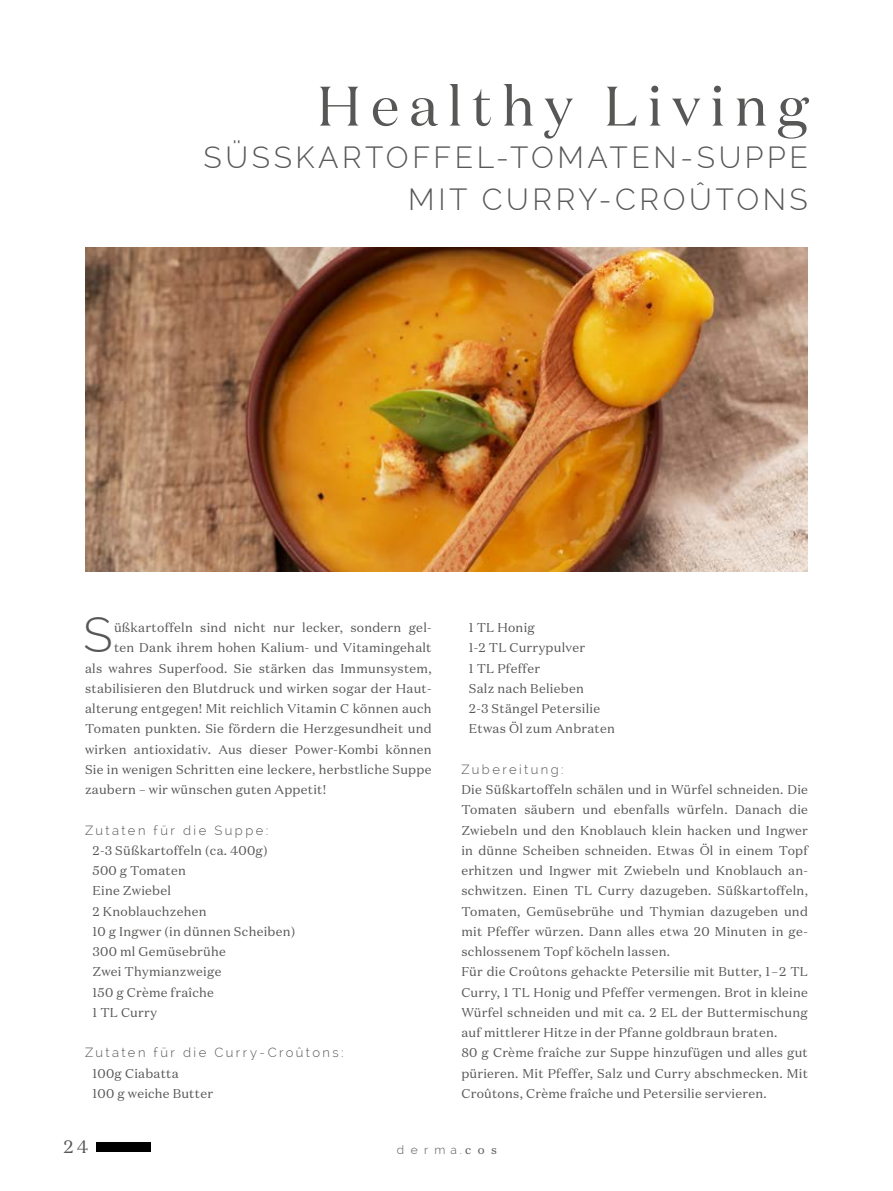
<style>
.page{position:relative;width:893px;height:1191px;background:#fff}
.page>*{position:absolute;margin:0;border:0;box-sizing:border-box;transform-origin:0 0}
.t1{font:55.5px "Domaine Display";letter-spacing:.18em;color:#575756}
.t2{font:300 48.6px "Raleway";color:#575756}
.t3{font:300 30px/42px "Raleway";letter-spacing:.12em;color:#575756;text-align:right}
.t4{font:18px "Domaine Text";color:#575756}
.t5{font:300 13.05px "Raleway";letter-spacing:.19em;color:#575756}
.t6{font:12.75px/20.2px "Domaine Text";letter-spacing:.02em;color:#575756}
.t7{font:300 12px "Raleway";letter-spacing:.53em;color:#575756}
.s1{font-family:"Domaine Text";font-weight:400}
</style>
<div class="page">
<div style="left:97px;top:1142px;width:54px;height:9px;background:#000"></div>
<img style="left:85px;top:247px;width:723px;height:324px">
<h1 class="t1" style="left:317px;top:72px;width:492px">Healthy Living</h1>
<h3 class="t3" style="left:203px;top:136px;width:606px">SÜSSKARTOFFEL-TOMATEN-SUPPE<br>MIT CURRY-CROÛTONS</h3>
<h2 class="t2" style="left:83px;top:607px;width:31px">S</h2>
<p class="t6" style="left:114px;top:617px;width:319px">üßkartoffeln sind nicht nur lecker, sondern gel-</p>
<p class="t6" style="left:114px;top:637px;width:319px">ten Dank ihrem hohen Kalium- und Vitamingehalt</p>
<p class="t6" style="left:85px;top:658px;width:348px">als wahres Superfood. Sie stärken das Immunsystem,</p>
<p class="t6" style="left:85px;top:678px;width:348px">stabilisieren den Blutdruck und wirken sogar der Haut-</p>
<p class="t6" style="left:85px;top:698px;width:348px">alterung entgegen! Mit reichlich Vitamin C können auch</p>
<p class="t6" style="left:85px;top:718px;width:348px">Tomaten punkten. Sie fördern die Herzgesundheit und</p>
<p class="t6" style="left:85px;top:738px;width:348px">wirken antioxidativ. Aus dieser Power-Kombi können</p>
<p class="t6" style="left:85px;top:759px;width:348px">Sie in wenigen Schritten eine leckere, herbstliche Suppe</p>
<p class="t6" style="left:85px;top:779px;width:243px">zaubern – wir wünschen guten Appetit!</p>
<p class="t5" style="left:85px;top:822px;width:185px">Zutaten für die Suppe:</p>
<p class="t6" style="left:93px;top:840px;width:204px">2-3 Süßkartoffeln (ca. 400g)<br>500 g Tomaten<br>Eine Zwiebel<br>2 Knoblauchzehen<br>10 g Ingwer (in dünnen Scheiben)<br>300 ml Gemüsebrühe<br>Zwei Thymianzweige<br>150 g Crème fraîche<br>1 TL Curry</p>
<p class="t5" style="left:85px;top:1045px;width:260px">Zutaten für die Curry-Croûtons:</p>
<p class="t6" style="left:93px;top:1063px;width:122px">100g Ciabatta<br>100 g weiche Butter</p>
<p class="t6" style="left:469px;top:617px;width:148px">1 TL Honig<br>1-2 TL Currypulver<br>1 TL Pfeffer<br>Salz nach Belieben<br>2-3 Stängel Petersilie<br>Etwas Öl zum Anbraten</p>
<p class="t5" style="left:461px;top:761px;width:104px">Zubereitung:</p>
<p class="t6" style="left:461px;top:779px;width:348px">Die Süßkartoffeln schälen und in Würfel schneiden. Die Tomaten säubern und ebenfalls würfeln. Danach die Zwiebeln und den Knoblauch klein hacken und Ingwer in dünne Scheiben schneiden. Etwas Öl in einem Topf erhitzen und Ingwer mit Zwiebeln und Knoblauch an&shy;schwitzen. Einen TL Curry dazugeben. Süßkartoffeln, Tomaten, Gemüsebrühe und Thymian dazugeben und mit Pfeffer würzen. Dann alles etwa 20 Minuten in ge&shy;schlossenem Topf köcheln lassen.<br>Für die Croûtons gehackte Petersilie mit Butter, 1 – 2 TL Curry, 1 TL Honig und Pfeffer vermengen. Brot in kleine Würfel schneiden und mit ca. 2 EL der Buttermischung auf mittlerer Hitze in der Pfanne goldbraun braten.<br>80 g Crème fraîche zur Suppe hinzufügen und alles gut pürieren. Mit Pfeffer, Salz und Curry abschmecken. Mit Croûtons, Crème fraîche und Petersilie servieren.</p>
<h3 class="t4" style="left:63px;top:1135px;width:26px">24</h3>
<p class="t7" style="left:397px;top:1142px;width:102px">derma.<span class="s1">cos</span></p>
</div>
